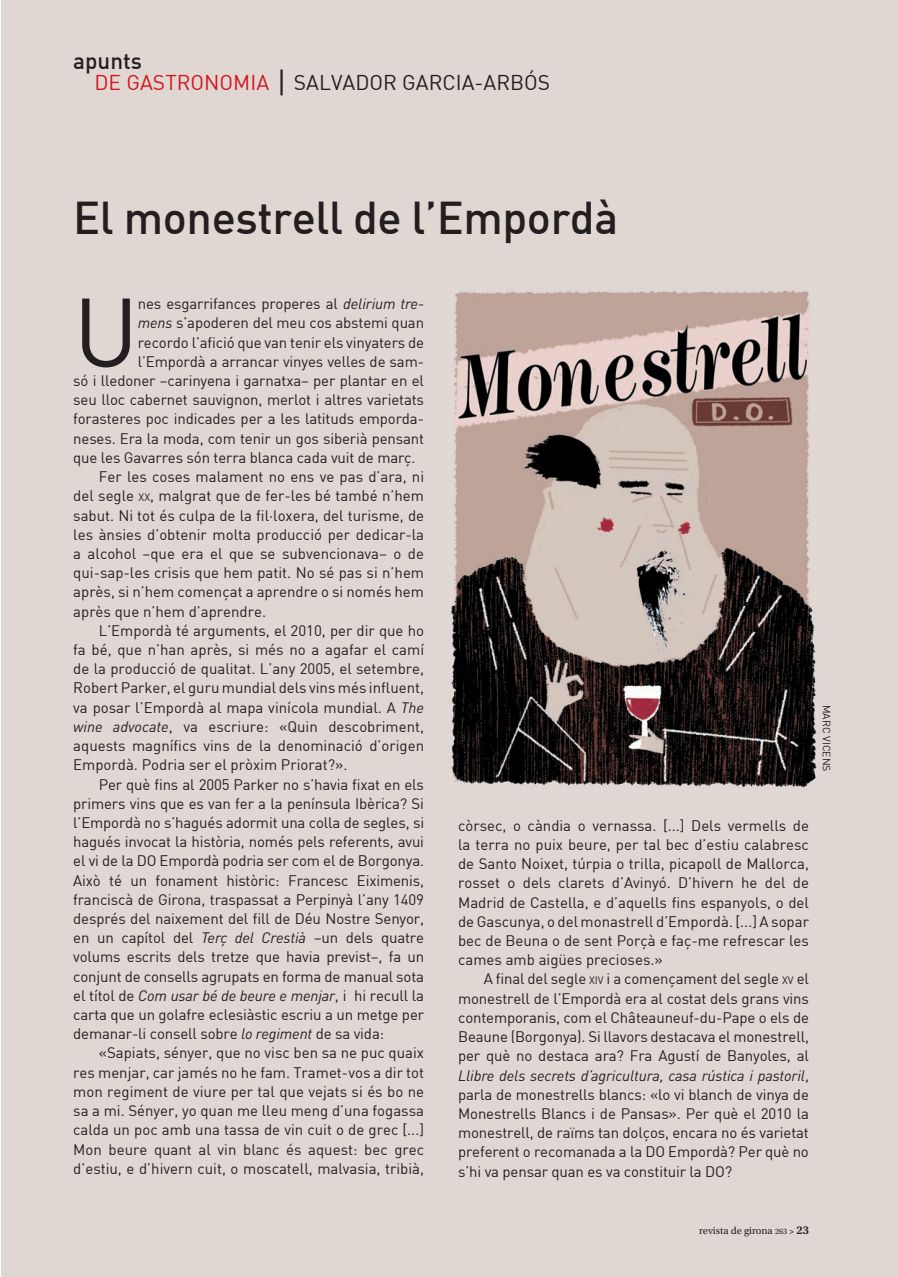
<style>
.page{position:relative;width:898px;height:1277px;background:#fff}
.page>*{position:absolute;margin:0;border:0;box-sizing:border-box;transform-origin:0 0}
.t1{font:95.85px "DIN";color:#231f20}
.t2{font:45px "DIN Medium Alternate";letter-spacing:-.01em;color:#231f20}
.t3{font:22.5px "DIN Medium Alternate";color:#231f20}
.t4{font:21px "DIN";color:#231f20}
.t5{font:15px/19.2px "DIN";letter-spacing:-.01em;color:#231f20;text-align:justify}
.t6{font:italic 15px "DIN";letter-spacing:-.01em;color:#231f20}
.t7{font:10.5px "Utopia Std";color:#231f20}
.t8{font:10.5px "DIN";color:#231f20}
.s1{color:#d2161e}
.s2{font-size:30px}
.s3{font-style:italic}
.s4{font-size:10.5px}
.s5{font-style:normal}
.s6{font-size:8.25px}
.s7{font-weight:600;font-size:9px}
.s8{font-weight:600;font-size:12px}
</style>
<div class="page">
<div style="left:1px;top:0;width:897px;height:1276px;background:#e1d7d2"></div>
<img style="left:448px;top:288px;width:369px;height:501px">
<h3 class="t3" style="left:73px;top:46px;width:70px">apunts</h3>
<h3 class="t4" style="left:95px;top:69px;width:457px"><span class="s1">DE GASTRONOMIA</span> <span class="s2">|</span> SALVADOR GARCIA-ARBÓS</h3>
<h2 class="t2" style="left:73px;top:189px;width:546px">El monestrell de l’Empordà</h2>
<h1 class="t1" style="left:73px;top:272px;width:67px">U</h1>
<p class="t5" style="left:138px;top:294px;width:288px">nes esgarrifances properes al <span class="s3">delirium tre-</span></p>
<p class="t5" style="left:138px;top:313px;width:288px"><span class="s3">mens</span> s’apoderen del meu cos abstemi quan</p>
<p class="t5" style="left:138px;top:332px;width:288px">recordo l’afició que van tenir els vinyaters de</p>
<p class="t5" style="left:138px;top:351px;width:288px">l’Empordà a arrancar vinyes velles de sam-</p>
<p class="t5" style="left:73px;top:371px;width:352px">só i lledoner –carinyena i garnatxa– per plantar en el</p>
<p class="t5" style="left:73px;top:390px;width:352px">seu lloc cabernet sauvignon, merlot i altres varietats</p>
<p class="t5" style="left:73px;top:409px;width:352px">forasteres poc indicades per a les latituds emporda-</p>
<p class="t5" style="left:73px;top:428px;width:352px">neses. Era la moda, com tenir un gos siberià pensant</p>
<p class="t5" style="left:73px;top:447px;width:344px">que les Gavarres són terra blanca cada vuit de març.</p>
<p class="t5" style="left:99px;top:467px;width:327px">Fer les coses malament no ens ve pas d’ara, ni</p>
<p class="t5" style="left:73px;top:486px;width:352px">del segle <span class="s4">XX</span>, malgrat que de fer-les bé també n’hem</p>
<p class="t5" style="left:73px;top:505px;width:352px">sabut. Ni tot és culpa de la fil·loxera, del turisme, de</p>
<p class="t5" style="left:73px;top:524px;width:352px">les ànsies d’obtenir molta producció per dedicar-la</p>
<p class="t5" style="left:73px;top:543px;width:352px">a alcohol –que era el que se subvencionava– o de</p>
<p class="t5" style="left:73px;top:563px;width:352px">qui-sap-les crisis que hem patit. No sé pas si n’hem</p>
<p class="t5" style="left:73px;top:582px;width:352px">après, si n’hem començat a aprendre o si només hem</p>
<p class="t5" style="left:73px;top:601px;width:194px">après que n’hem d’aprendre.</p>
<p class="t5" style="left:99px;top:620px;width:327px">L’Empordà té arguments, el 2010, per dir que ho</p>
<p class="t5" style="left:73px;top:639px;width:352px">fa bé, que n’han après, si més no a agafar el camí</p>
<p class="t5" style="left:73px;top:659px;width:352px">de la producció de qualitat. L’any 2005, el setembre,</p>
<p class="t5" style="left:73px;top:678px;width:352px">Robert Parker, el guru mundial dels vins més influent,</p>
<p class="t5" style="left:73px;top:697px;width:352px">va posar l’Empordà al mapa vinícola mundial. A <span class="s3">The</span></p>
<p class="t5" style="left:73px;top:716px;width:352px"><span class="s3">wine advocate</span>, va escriure: «Quin descobriment,</p>
<p class="t5" style="left:73px;top:735px;width:352px">aquests magnífics vins de la denominació d’origen</p>
<p class="t5" style="left:73px;top:755px;width:276px">Empordà. Podria ser el pròxim Priorat?».</p>
<p class="t5" style="left:99px;top:774px;width:327px">Per què fins al 2005 Parker no s’havia fixat en els</p>
<p class="t5" style="left:73px;top:793px;width:352px">primers vins que es van fer a la península Ibèrica? Si</p>
<p class="t5" style="left:73px;top:812px;width:352px">l’Empordà no s’hagués adormit una colla de segles, si</p>
<p class="t5" style="left:73px;top:831px;width:352px">hagués invocat la història, només pels referents, avui</p>
<p class="t5" style="left:73px;top:851px;width:352px">el vi de la DO Empordà podria ser com el de Borgonya.</p>
<p class="t5" style="left:73px;top:870px;width:352px">Això té un fonament històric: Francesc Eiximenis,</p>
<p class="t5" style="left:73px;top:889px;width:352px">franciscà de Girona, traspassat a Perpinyà l’any 1409</p>
<p class="t5" style="left:73px;top:908px;width:352px">després del naixement del fill de Déu Nostre Senyor,</p>
<p class="t5" style="left:73px;top:927px;width:352px">en un capítol del <span class="s3">Terç del Crestià</span> –un dels quatre</p>
<p class="t5" style="left:73px;top:947px;width:352px">volums escrits dels tretze que havia previst–, fa un</p>
<p class="t5" style="left:73px;top:966px;width:352px">conjunt de consells agrupats en forma de manual sota</p>
<p class="t6" style="left:73px;top:985px;width:352px"><span class="s5">el títol de</span> Com usar bé de beure e menjar<span class="s5">, i hi recull la</span></p>
<p class="t5" style="left:73px;top:1004px;width:352px">carta que un golafre eclesiàstic escriu a un metge per</p>
<p class="t5" style="left:73px;top:1023px;width:312px">demanar-li consell sobre <span class="s3">lo regiment</span> de sa vida:</p>
<p class="t5" style="left:99px;top:1043px;width:327px">«Sapiats, sényer, que no visc ben sa ne puc quaix</p>
<p class="t5" style="left:73px;top:1062px;width:352px">res menjar, car jamés no he fam. Tramet-vos a dir tot</p>
<p class="t5" style="left:73px;top:1081px;width:352px">mon regiment de viure per tal que vejats si és bo ne</p>
<p class="t5" style="left:73px;top:1100px;width:352px">sa a mi. Sényer, yo quan me lleu meng d’una fogassa</p>
<p class="t5" style="left:73px;top:1119px;width:352px">calda un poc amb una tassa de vin cuit o de grec [...]</p>
<p class="t5" style="left:73px;top:1139px;width:352px">Mon beure quant al vin blanc és aquest: bec grec</p>
<p class="t5" style="left:73px;top:1158px;width:352px">d’estiu, e d’hivern cuit, o moscatell, malvasia, tribià,</p>
<p class="t8" style="left:833px;top:704px;width:68px;rotate:90deg">MARC VICENS</p>
<p class="t5" style="left:458px;top:815px;width:352px">còrsec, o càndia o vernassa. [...] Dels vermells de la terra no puix beure, per tal bec d’estiu calabresc de Santo Noixet, túrpia o trilla, picapoll de Mallorca, rosset o dels clarets d’Avinyó. D’hivern he del de Madrid de Castella, e d’aquells fins espanyols, o del de Gascunya, o del monastrell d’Empordà. [...] A sopar bec de Beuna o de sent Porçà e faç-me refrescar les cames amb aigües precioses.»</p>
<p class="t5" style="left:458px;top:969px;width:352px;text-indent:26px">A final del segle <span class="s4">XIV</span> i a començament del segle <span class="s4">XV</span> el monestrell de l’Empordà era al costat dels grans vins contemporanis, com el Châteauneuf-du-Pape o els de Beaune (Borgonya). Si llavors destacava el monestrell, per què no destaca ara? Fra Agustí de Banyoles, al <span class="s3">Llibre dels secrets d’agricultura, casa rústica i pastoril</span>, parla de monestrells blancs: «lo vi blanch de vinya de Monestrells Blancs i de Pansas». Per què el 2010 la monestrell, de raïms tan dolços, encara no és varietat preferent o recomanada a la DO Empordà? Per què no s’hi va pensar quan es va constituir la DO?</p>
<p class="t7" style="left:699px;top:1224px;width:111px">revista de girona <span class="s6">263</span> <span class="s7">&gt;</span> <span class="s8">23</span></p>
</div>
